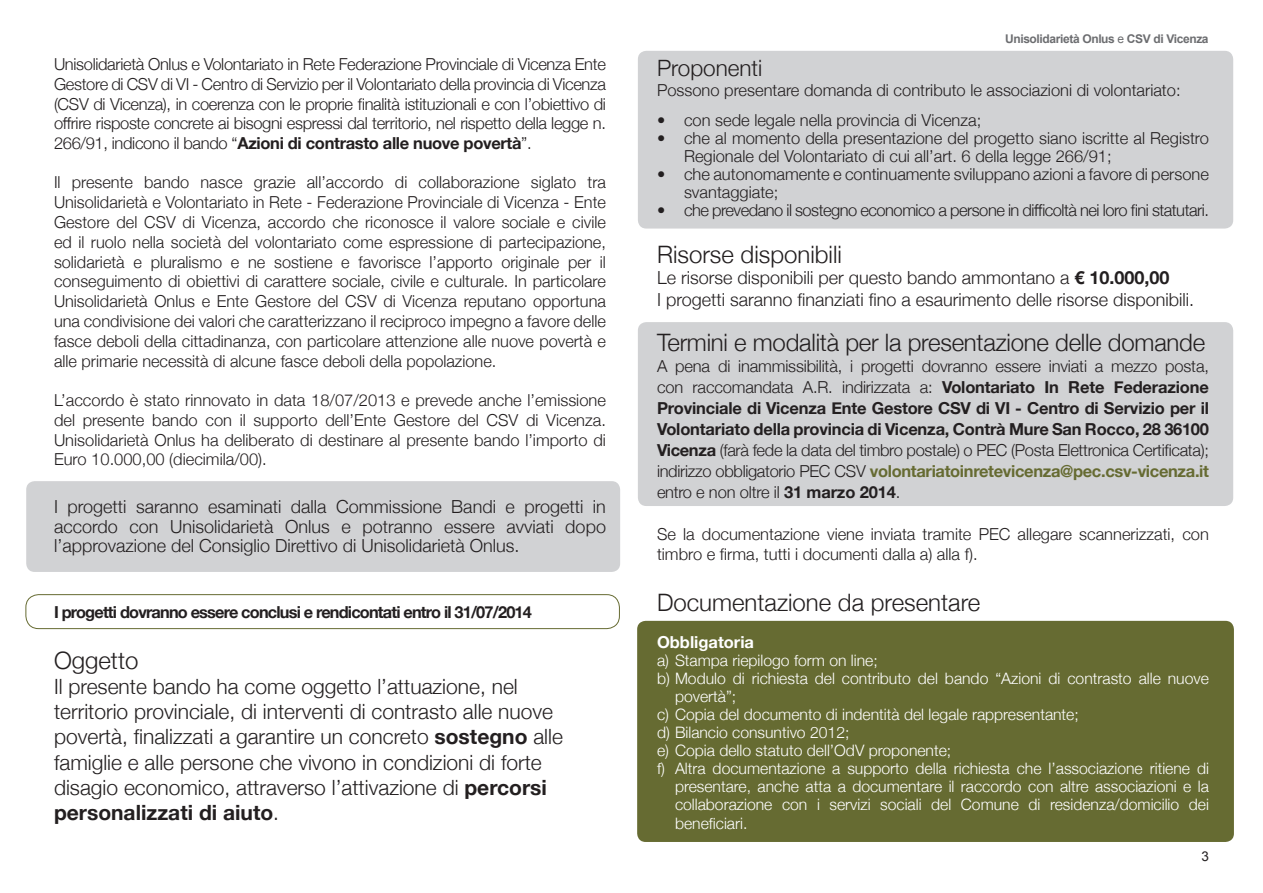
<style>
.page{position:relative;width:1263px;height:893px;background:#fff}
.page>*{position:absolute;margin:0;border:0;box-sizing:border-box;transform-origin:0 0}
.t1{font:300 24px "Helvetica Neue";color:#231f20}
.t2{font:300 22.5px "Helvetica Neue";color:#231f20}
.t3{font:300 21px/25.2px "Helvetica Neue";color:#231f20}
.t4{font:300 18px/19.5px "Helvetica Neue";color:#231f20;text-align:justify}
.t5{font:300 16.5px/19.8px "Helvetica Neue";color:#231f20;text-align:justify}
.t6{font:300 16.5px "Helvetica Neue";letter-spacing:-.03em;color:#231f20}
.t7{font:700 16.5px "Helvetica Neue";letter-spacing:-.05em;color:#231f20}
.t8{font:700 16.5px "Helvetica Neue";color:#fff}
.t9{font:300 15.75px/18.1px "Helvetica Neue";color:#fff}
.t10{font:13.5px "Arial";color:#231f20}
.t11{font:700 12px "Arial";letter-spacing:-.03em;color:#6c6d70}
.s1{font-weight:700}
.s2{font-weight:400}
.s3{font-weight:700;color:#666b32}
</style>
<div class="page">
<div style="left:637px;top:621px;width:597px;height:221px;background:#666b32;border-radius:9px"></div>
<div style="left:638px;top:51px;width:595px;height:178px;background:#d1d2d4;border-radius:9px"></div>
<div style="left:638px;top:322px;width:595px;height:184px;background:#d1d2d4;border-radius:9px"></div>
<div style="left:26px;top:481px;width:594px;height:91px;background:#d1d2d4;border-radius:9px"></div>
<div style="left:26px;top:594px;width:594px;height:35px;border:1px solid #666b32;border-radius:13px"></div>
<p class="t5" style="left:54px;top:53px;width:553px">Unisolidarietà Onlus e Volontariato in Rete Federazione Provinciale di Vicenza Ente Gestore di CSV di VI - Centro di Servizio per il Volontariato della provincia di Vicenza (CSV di Vicenza), in coerenza con le proprie finalità istituzionali e con l’obiettivo di offrire risposte concrete ai bisogni espressi dal territorio, nel rispetto della legge n.<br>266/91, indicono il bando “<span class="s1">Azioni di contrasto alle nuove povertà</span>”.</p>
<p class="t5" style="left:54px;top:172px;width:553px">Il presente bando nasce grazie all’accordo di collaborazione siglato tra Unisolidarietà e Volontariato in Rete - Federazione Provinciale di Vicenza - Ente Gestore del CSV di Vicenza, accordo che riconosce il valore sociale e civile ed il ruolo nella società del volontariato come espressione di partecipazione, solidarietà e pluralismo e ne sostiene e favorisce l’apporto originale per il conseguimento di obiettivi di carattere sociale, civile e culturale. In particolare Unisolidarietà Onlus e Ente Gestore del CSV di Vicenza reputano opportuna una condivisione dei valori che caratterizzano il reciproco impegno a favore delle fasce deboli della cittadinanza, con particolare attenzione alle nuove povertà e alle primarie necessità di alcune fasce deboli della popolazione.</p>
<p class="t5" style="left:54px;top:389px;width:553px">L’accordo è stato rinnovato in data 18/07/2013 e prevede anche l’emissione del presente bando con il supporto dell’Ente Gestore del CSV di Vicenza.<br>Unisolidarietà Onlus ha deliberato di destinare al presente bando l’importo di Euro 10.000,00 (diecimila/00).</p>
<p class="t4" style="left:54px;top:496px;width:553px">I progetti saranno esaminati dalla Commissione Bandi e progetti in accordo con Unisolidarietà Onlus e potranno essere avviati dopo l’approvazione del Consiglio Direttivo di Unisolidarietà Onlus.</p>
<p class="t7" style="left:54px;top:599px;width:479px">I progetti dovranno essere conclusi e rendicontati entro il 31/07/2014</p>
<p class="t1" style="left:54px;top:641px;width:86px">Oggetto</p>
<p class="t3" style="left:54px;top:673px;width:510px">Il presente bando ha come oggetto l’attuazione, nel territorio provinciale, di interventi di contrasto alle nuove povertà, finalizzati a garantire un concreto <span class="s1">sostegno</span> alle famiglie e alle persone che vivono in condizioni di forte disagio economico, attraverso l’attivazione di <span class="s1">percorsi personalizzati di aiuto</span>.</p>
<p class="t11" style="left:1005px;top:31px;width:205px">Unisolidarietà Onlus <span class="s2">e</span> CSV di Vicenza</p>
<p class="t2" style="left:657px;top:50px;width:107px">Proponenti</p>
<p class="t5" style="left:657px;top:79px;width:525px">Possono presentare domanda di contributo le associazioni di volontariato:</p>
<p class="t5" style="left:657px;top:109px;width:326px">• con sede legale nella provincia di Vicenza;</p>
<p class="t5" style="left:684px;top:128px;width:526px;line-height:18px;text-indent:-27px">• che al momento della presentazione del progetto siano iscritte al Registro<br>Regionale del Volontariato di cui all’art. 6 della legge 266/91;</p>
<p class="t5" style="left:684px;top:164px;width:526px;line-height:18px;text-indent:-27px">• che autonomamente e continuamente sviluppano azioni a favore di persone svantaggiate;</p>
<p class="t6" style="left:657px;top:197px;width:553px">• che prevedano il sostegno economico a persone in difficoltà nei loro fini statutari.</p>
<p class="t1" style="left:657px;top:235px;width:186px">Risorse disponibili</p>
<p class="t4" style="left:657px;top:267px;width:514px">Le risorse disponibili per questo bando ammontano a <span class="s1">€ 10.000,00</span></p>
<p class="t4" style="left:657px;top:289px;width:539px">I progetti saranno finanziati fino a esaurimento delle risorse disponibili.</p>
<p class="t1" style="left:657px;top:323px;width:550px">Termini e modalità per la presentazione delle domande</p>
<p class="t5" style="left:657px;top:354px;width:553px;line-height:21px">A pena di inammissibilità, i progetti dovranno essere inviati a mezzo posta, con raccomandata A.R. indirizzata a: <span class="s1">Volontariato In Rete Federazione Provinciale di Vicenza Ente Gestore CSV di VI - Centro di Servizio per il Volontariato della provincia di Vicenza, Contrà Mure San Rocco, 28 36100<br>Vicenza</span> (farà fede la data del timbro postale) o PEC (Posta Elettronica Certificata); indirizzo obbligatorio PEC CSV <span class="s3">volontariatoinretevicenza@pec.csv-vicenza.it </span>entro e non oltre il <span class="s1">31 marzo 2014</span>.</p>
<p class="t5" style="left:657px;top:523px;width:553px">Se la documentazione viene inviata tramite PEC allegare scannerizzati, con timbro e firma, tutti i documenti dalla a) alla f).</p>
<p class="t1" style="left:657px;top:583px;width:325px">Documentazione da presentare</p>
<p class="t8" style="left:657px;top:629px;width:99px">Obbligatoria</p>
<p class="t9" style="left:657px;top:650px;width:222px">a) Stampa riepilogo form on line;</p>
<p class="t9" style="left:675px;top:669px;width:535px;text-indent:-18px">b) Modulo di richiesta del contributo del bando “Azioni di contrasto alle nuove povertà”;</p>
<p class="t9" style="left:657px;top:704px;width:423px">c) Copia del documento di indentità del legale rappresentante;</p>
<p class="t9" style="left:657px;top:722px;width:194px">d) Bilancio consuntivo 2012;</p>
<p class="t9" style="left:657px;top:740px;width:296px">e) Copia dello statuto dell’OdV proponente;</p>
<p class="t9" style="left:675px;top:758px;width:535px;text-align:justify;text-indent:-18px">f) Altra documentazione a supporto della richiesta che l’associazione ritiene di presentare, anche atta a documentare il raccordo con altre associazioni e la collaborazione con i servizi sociali del Comune di residenza/domicilio dei beneficiari.</p>
<p class="t10" style="left:1201px;top:848px;width:9px">3</p>
</div>
